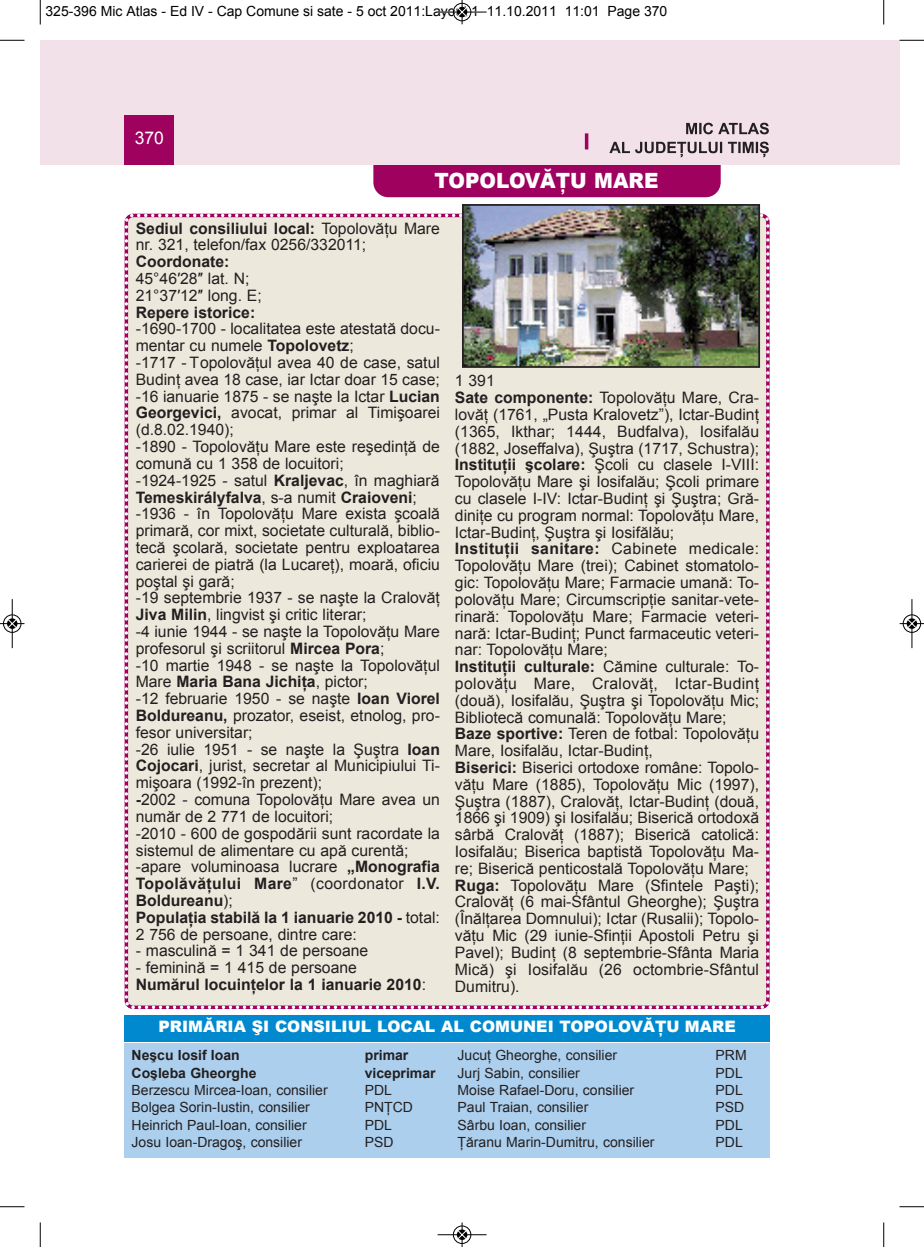
<style>
.page{position:relative;width:924px;height:1247px;background:#fff}
.page>*{position:absolute;margin:0;border:0;box-sizing:border-box;transform-origin:0 0}
.t1{font:900 21px "Arial";color:#fff;scale:.95 1}
.t2{font:17.5px "Arial";color:#fff}
.t3{font:15.75px/16.8px "Arial";color:#231f20}
.t4{font:700 15.75px/16.8px "Arial";color:#231f20}
.t5{font:900 15.75px "Arial";color:#fff}
.t6{font:14px "Arial";color:#231f20}
.t7{font:14px "Arial";color:#000}
.t8{font:700 14px "Arial";color:#231f20}
.s1{font-weight:700}
.s2{font-weight:400}
</style>
<div class="page">
<div style="left:884px;top:40px;width:15px;height:124px;background:#f3e1e9"></div>
<div style="left:373px;top:134px;width:348px;height:63px;background:#9e015e;border-radius:15px"></div>
<div style="left:40px;top:40px;width:844px;height:124px;background:#f3e1e9"></div>
<div style="left:125px;top:115px;width:49px;height:49px;background:#9e015e"></div>
<hr style="left:585px;top:133px;width:3px;height:16px;background:#9e015e">
<svg style="left:686px;top:123px;width:83px;height:11px"></svg>
<svg style="left:609px;top:142px;width:160px;height:15px"></svg>
<div style="left:124px;top:211px;width:646px;height:798px;background:#ece9dc"></div>
<svg style="left:131px;top:1005px;width:4px;height:3px"></svg>
<div style="left:125px;top:1042px;width:644px;height:114px;background:#accfed"></div>
<div style="left:125px;top:1015px;width:644px;height:26px;background:#0089cf"></div>
<img style="left:465px;top:207px;width:292px;height:158px">
<div style="left:462px;top:204px;width:298px;height:164px;border:2px solid #231f20"></div>
<svg style="left:40px;top:0;width:1px;height:24px"></svg>
<svg style="left:0;top:40px;width:24px;height:1px"></svg>
<svg style="left:883px;top:0;width:1px;height:24px"></svg>
<svg style="left:899px;top:40px;width:25px;height:1px"></svg>
<svg style="left:40px;top:1222px;width:1px;height:24px"></svg>
<svg style="left:0;top:1206px;width:24px;height:1px"></svg>
<svg style="left:883px;top:1222px;width:1px;height:24px"></svg>
<svg style="left:899px;top:1206px;width:25px;height:1px"></svg>
<hr style="left:438px;top:12px;width:48px;height:1px;background:#000">
<div style="left:453px;top:3px;width:18px;height:18px;border:1px solid #000;border-radius:50%"></div>
<svg style="left:458px;top:0;width:8px;height:24px"></svg>
<hr style="left:438px;top:1234px;width:48px;height:1px;background:#000">
<div style="left:453px;top:1225px;width:18px;height:18px;border:1px solid #000;border-radius:50%"></div>
<svg style="left:458px;top:1222px;width:8px;height:24px"></svg>
<div style="left:3px;top:614px;width:19px;height:19px;border:1px solid #fff;border-radius:50%"></div>
<hr style="left:12px;top:599px;width:1px;height:49px;background:#000">
<div style="left:3px;top:614px;width:18px;height:18px;border:1px solid #000;border-radius:50%"></div>
<svg style="left:0;top:619px;width:24px;height:9px"></svg>
<div style="left:902px;top:614px;width:19px;height:19px;border:1px solid #fff;border-radius:50%"></div>
<hr style="left:911px;top:599px;width:1px;height:49px;background:#000">
<div style="left:903px;top:614px;width:18px;height:18px;border:1px solid #000;border-radius:50%"></div>
<svg style="left:900px;top:619px;width:24px;height:9px"></svg>
<p class="t7" style="left:46px;top:3px;width:623px">325-396 Mic Atlas - Ed IV - Cap Comune si sate - 5 oct 2011:Layout 1 11.10.2011 11:01 Page 370</p>
<p class="t2" style="left:135px;top:128px;width:31px">370</p>
<h1 class="t1" style="left:435px;top:165px;width:237px">TOPOLOVĂŢU MARE</h1>
<p class="t3" style="left:136px;top:220px;width:306px"><span class="s1">Sediul consiliului local:</span> Topolovăţu Mare nr. 321, telefon/fax 0256/332011;</p>
<p class="t4" style="left:136px;top:253px;width:95px">Coordonate:</p>
<p class="t3" style="left:136px;top:270px;width:128px">45°46′28″ lat. N;<br>21°37′12″ long. E;</p>
<p class="t4" style="left:136px;top:304px;width:121px">Repere istorice:</p>
<p class="t3" style="left:136px;top:320px;width:306px">-1690-1700 - localitatea este atestată docu&shy;mentar cu numele <span class="s1">Topolovetz</span>;<br>-1717 - Topolovăţul avea 40 de case, satul Budinţ avea 18 case, iar Ictar doar 15 case; -16 ianuarie 1875 - se naşte la Ictar <span class="s1">Lucian Georgevici,</span> avocat, primar al Timişoarei (d.8.02.1940);<br>-1890 - Topolovăţu Mare este reşedinţă de comună cu 1 358 de locuitori;<br>-1924-1925 - satul <span class="s1">Kraljevac</span>, în maghiară <span class="s1">Temeskirályfalva</span>, s-a numit <span class="s1">Craioveni</span>; -1936 - în Topolovăţu Mare exista şcoală primară, cor mixt, societate culturală, biblio&shy;tecă şcolară, societate pentru exploatarea carierei de piatră (la Lucareţ), moară, oficiu poştal şi gară;<br>-19 septembrie 1937 - se naşte la Cralovăţ <span class="s1">Jiva Milin</span>, lingvist şi critic literar;<br>-4 iunie 1944 - se naşte la Topolovăţu Mare profesorul şi scriitorul <span class="s1">Mircea Pora</span>;<br>-10 martie 1948 - se naşte la Topolovăţul Mare <span class="s1">Maria Bana Jichiţa</span>, pictor;<br>-12 februarie 1950 - se naşte <span class="s1">Ioan Viorel Boldureanu,</span> prozator, eseist, etnolog, pro&shy;fesor universitar;<br>-26 iulie 1951 - se naşte la Şuştra <span class="s1">Ioan Cojocari</span>, jurist, secretar al Municipiului Ti&shy;mişoara (1992-în prezent);<br><span class="s1">-</span>2002 - comuna Topolovăţu Mare avea un număr de 2 771 de locuitori;<br>-2010 - 600 de gospodării sunt racordate la sistemul de alimentare cu apă curentă; -apare voluminoasa lucrare <span class="s1">„Monografia Topolăvăţului Mare</span>” (coordonator <span class="s1">I.V.<br>Boldureanu</span>);<br><span class="s1">Populaţia stabilă la 1 ianuarie 2010 -</span> total:<br>2 756 de persoane, dintre care:</p>
<p class="t3" style="left:136px;top:942px;width:234px">- masculină = 1 341 de persoane</p>
<p class="t4" style="left:136px;top:959px;width:292px"><span class="s2">- feminină = 1 415 de persoane<br></span>Numărul locuinţelor la 1 ianuarie 2010<span class="s2">:</span></p>
<p class="t3" style="left:455px;top:372px;width:306px">1 391<br><span class="s1">Sate componente:</span> Topolovăţu Mare, Cra&shy;lovăţ (1761, „Pusta Kralovetz”), Ictar-Budinţ (1365, Ikthar; 1444, Budfalva), Iosifalău (1882, Joseffalva), Şuştra (1717, Schustra); <span class="s1">Instituţii şcolare:</span> Şcoli cu clasele I-VIII:<br>Topolovăţu Mare şi Iosifalău; Şcoli primare cu clasele I-IV: Ictar-Budinţ şi Şuştra; Gră&shy;diniţe cu program normal: Topolovăţu Mare, Ictar-Budinţ, Şuştra şi Iosifălău;<br><span class="s1">Instituţii sanitare:</span> Cabinete medicale:<br>Topolovăţu Mare (trei); Cabinet stomatolo&shy;gic: Topolovăţu Mare; Farmacie umană: To&shy;polovăţu Mare; Circumscripţie sanitar-vete&shy;rinară: Topolovăţu Mare; Farmacie veteri&shy;nară: Ictar-Budinţ; Punct farmaceutic veteri&shy;nar: Topolovăţu Mare;<br><span class="s1">Instituţii culturale:</span> Cămine culturale: To&shy;polovăţu Mare, Cralovăţ, Ictar-Budinţ (două), Iosifalău, Şuştra şi Topolovăţu Mic; Bibliotecă comunală: Topolovăţu Mare; <span class="s1">Baze sportive:</span> Teren de fotbal: Topolovăţu Mare, Iosifalău, Ictar-Budinţ,<br><span class="s1">Biserici:</span> Biserici ortodoxe române: Topolo&shy;văţu Mare (1885), Topolovăţu Mic (1997), Şuştra (1887), Cralovăţ, Ictar-Budinţ (două, 1866 şi 1909) şi Iosifalău; Biserică ortodoxă sârbă Cralovăţ (1887); Biserică catolică:<br>Iosifalău; Biserica baptistă Topolovăţu Ma&shy;re; Biserică penticostală Topolovăţu Mare; <span class="s1">Ruga:</span> Topolovăţu Mare (Sfintele Paşti); Cralovăţ (6 mai-Sfântul Gheorghe); Şuştra (Înălţarea Domnului); Ictar (Rusalii); Topolo&shy;văţu Mic (29 iunie-Sfinţii Apostoli Petru şi Pavel); Budinţ (8 septembrie-Sfânta Maria Mică) şi Iosifalău (26 octombrie-Sfântul Dumitru).</p>
<p class="t5" style="left:158px;top:1014px;width:579px">PRIMĂRIA ŞI CONSILIUL LOCAL AL COMUNEI TOPOLOVĂŢU MARE</p>
<p class="t8" style="left:132px;top:1047px;width:110px">Neşcu Iosif Ioan</p>
<p class="t8" style="left:365px;top:1047px;width:45px">primar</p>
<p class="t8" style="left:132px;top:1064px;width:126px">Coşleba Gheorghe</p>
<p class="t8" style="left:365px;top:1064px;width:72px">viceprimar</p>
<p class="t6" style="left:132px;top:1082px;width:198px">Berzescu Mircea-Ioan, consilier</p>
<p class="t6" style="left:365px;top:1082px;width:29px">PDL</p>
<p class="t6" style="left:132px;top:1099px;width:180px">Bolgea Sorin-Iustin, consilier</p>
<p class="t6" style="left:365px;top:1099px;width:50px">PNŢCD</p>
<p class="t6" style="left:132px;top:1116px;width:177px">Heinrich Paul-Ioan, consilier</p>
<p class="t6" style="left:365px;top:1116px;width:29px">PDL</p>
<p class="t6" style="left:132px;top:1134px;width:172px">Josu Ioan-Dragoş, consilier</p>
<p class="t6" style="left:365px;top:1134px;width:30px">PSD</p>
<p class="t6" style="left:458px;top:1047px;width:161px">Jucuţ Gheorghe, consilier</p>
<p class="t6" style="left:715px;top:1047px;width:33px">PRM</p>
<p class="t6" style="left:458px;top:1064px;width:124px">Jurj Sabin, consilier</p>
<p class="t6" style="left:715px;top:1064px;width:29px">PDL</p>
<p class="t6" style="left:458px;top:1082px;width:178px">Moise Rafael-Doru, consilier</p>
<p class="t6" style="left:715px;top:1082px;width:29px">PDL</p>
<p class="t6" style="left:458px;top:1099px;width:132px">Paul Traian, consilier</p>
<p class="t6" style="left:715px;top:1099px;width:30px">PSD</p>
<p class="t6" style="left:458px;top:1116px;width:130px">Sârbu Ioan, consilier</p>
<p class="t6" style="left:715px;top:1116px;width:29px">PDL</p>
<p class="t6" style="left:458px;top:1134px;width:198px">Ţăranu Marin-Dumitru, consilier</p>
<p class="t6" style="left:715px;top:1134px;width:29px">PDL</p>
</div>
